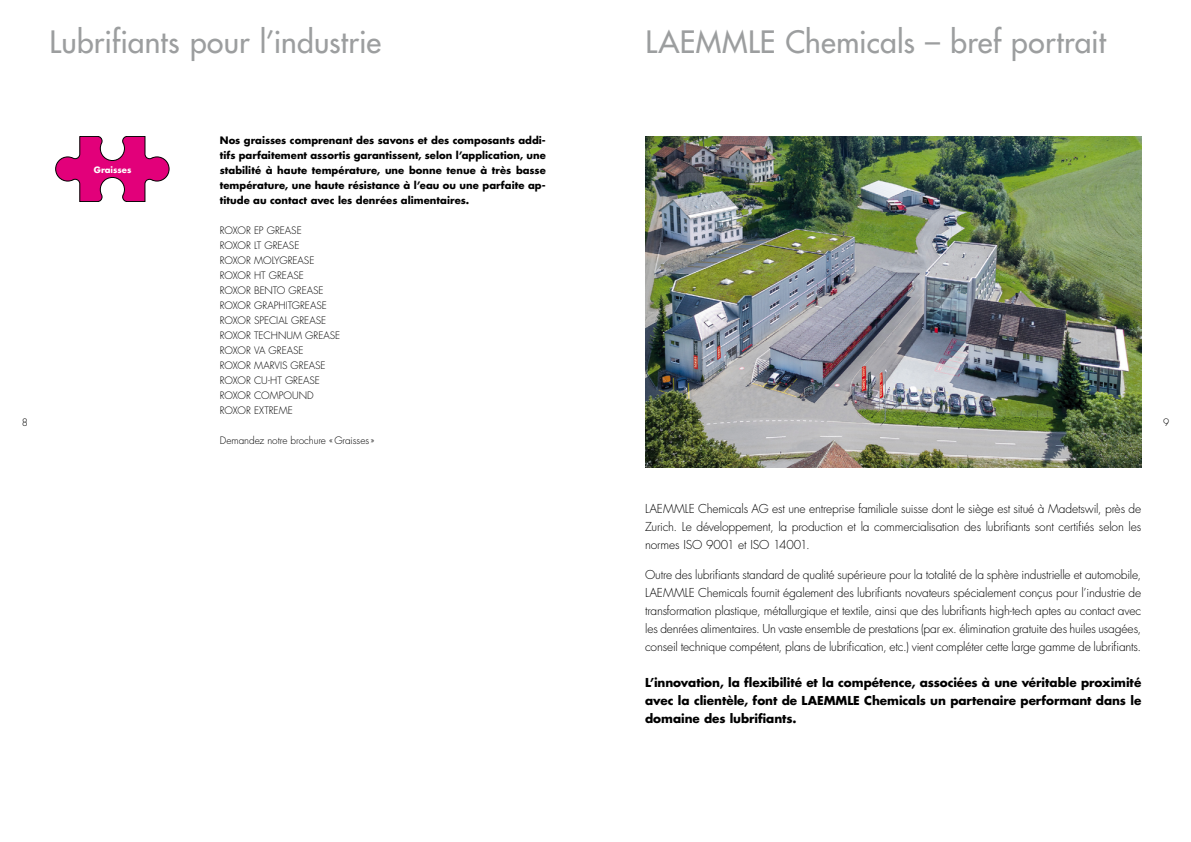
<style>
.page{position:relative;width:1191px;height:842px;background:#fff}
.page>*{position:absolute;margin:0;border:0;box-sizing:border-box;transform-origin:0 0}
.t1{font:500 30px "Futura Std";letter-spacing:.01em;color:#9c9e9f}
.t2{font:300 12px/18px "Futura Std";letter-spacing:-.015em;color:#000;text-align:justify}
.t3{font:700 12px/18px "Futura Std";letter-spacing:-.005em;color:#000;text-align:justify}
.t4{font:700 10px/15px "Futura Std";letter-spacing:.005em;color:#000;text-align:justify}
.t5{font:300 10px/15px "Futura Std";letter-spacing:-.01em;color:#000}
.t6{font:700 8.5px "Futura Std";color:#fff}
</style>
<div class="page">
<svg style="left:55px;top:136px;width:114px;height:66px"></svg>
<img style="left:645px;top:136px;width:496px;height:332px">
<h1 class="t1" style="left:50px;top:23px;width:333px">Lubrifiants pour l’industrie</h1>
<h1 class="t1" style="left:645px;top:23px;width:462px">LAEMMLE Chemicals – bref portrait</h1>
<p class="t4" style="left:220px;top:133px;width:327px">Nos graisses comprenant des savons et des composants addi&shy;tifs parfaitement assortis garantissent, selon l’application, une stabilité à haute température, une bonne tenue à très basse température, une haute résistance à l’eau ou une parfaite ap&shy;titude au contact avec les denrées alimentaires.</p>
<p class="t5" style="left:220px;top:223px;width:122px">ROXOR EP GREASE<br>ROXOR LT GREASE<br>ROXOR MOLYGREASE<br>ROXOR HT GREASE<br>ROXOR BENTO GREASE<br>ROXOR GRAPHITGREASE<br>ROXOR SPECIAL GREASE<br>ROXOR TECHNUM GREASE<br>ROXOR VA GREASE<br>ROXOR MARVIS GREASE<br>ROXOR CU-HT GREASE<br>ROXOR COMPOUND<br>ROXOR EXTREME</p>
<p class="t5" style="left:220px;top:433px;width:156px">Demandez notre brochure «Graisses»</p>
<p class="t6" style="left:94px;top:164px;width:39px">Graisses</p>
<p class="t5" style="left:22px;top:415px;width:8px">8</p>
<p class="t5" style="left:1163px;top:415px;width:8px">9</p>
<p class="t2" style="left:645px;top:500px;width:498px">LAEMMLE Chemicals AG est une entreprise familiale suisse dont le siège est situé à Madetswil, près de Zurich. Le développement, la production et la commercialisation des lubrifiants sont certifiés selon les normes ISO 9001 et ISO 14001.</p>
<p class="t2" style="left:645px;top:566px;width:498px">Outre des lubrifiants standard de qualité supérieure pour la totalité de la sphère industrielle et automobile, LAEMMLE Chemicals fournit également des lubrifiants novateurs spécialement conçus pour l’industrie de transformation plastique, métallurgique et textile, ainsi que des lubrifiants high-tech aptes au contact avec les denrées alimentaires. Un vaste ensemble de prestations (par ex. élimination gratuite des huiles usagées, conseil technique compétent, plans de lubrification, etc.) vient compléter cette large gamme de lubrifiants.</p>
<p class="t3" style="left:645px;top:673px;width:498px">L’innovation, la flexibilité et la compétence, associées à une véritable proximité avec la clientèle, font de LAEMMLE Chemicals un partenaire performant dans le domaine des lubrifiants.</p>
</div>
